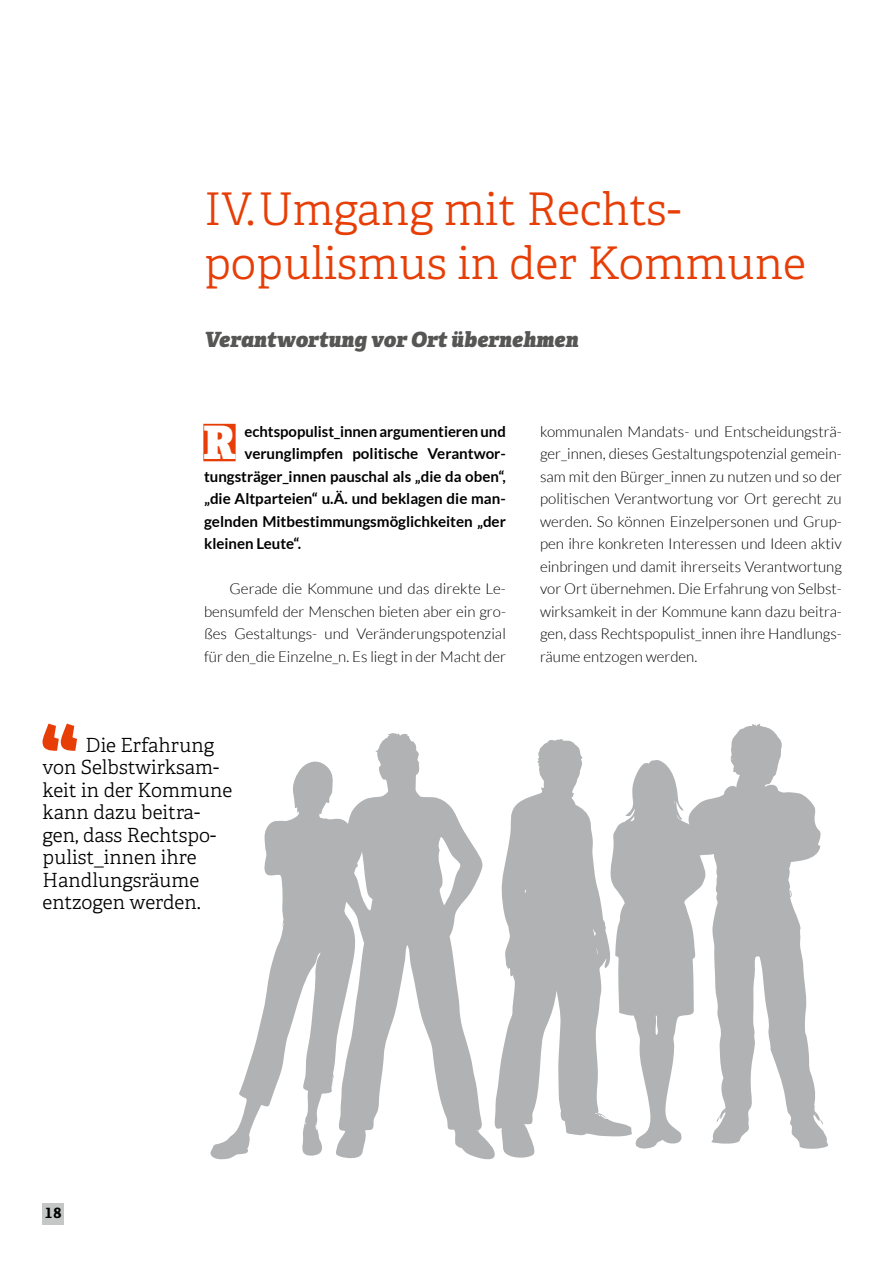
<style>
.page{position:relative;width:893px;height:1263px;background:#fff}
.page>*{position:absolute;margin:0;border:0;box-sizing:border-box;transform-origin:0 0}
.t1{font:800 46.05px "Adelle";color:#fff}
.t2{font:300 45px/54px "Adelle";color:#e73e07}
.t3{font:italic 800 21px "Adelle";color:#565655}
.t4{font:300 19.5px/22.5px "Adelle";color:#000}
.t5{font:300 15px/22.5px "Lato";color:#000;text-align:justify}
.t6{font:700 15px "Lato";color:#000}
.t7{font:700 15px "Adelle";color:#000}
</style>
<div class="page">
<div style="left:43px;top:1203px;width:21px;height:21px;background:#c5c6c6"></div>
<div style="left:203px;top:424px;width:33px;height:37px;background:#e73e07"></div>
<svg style="left:43px;top:724px;width:34px;height:27px"></svg>
<svg style="left:707px;top:723px;width:121px;height:426px;fill:#b1b2b3"></svg>
<svg style="left:495px;top:739px;width:112px;height:419px;fill:#b1b2b3"></svg>
<svg style="left:607px;top:760px;width:100px;height:389px"></svg>
<svg style="left:210px;top:761px;width:121px;height:398px"></svg>
<svg style="left:331px;top:733px;width:164px;height:427px;fill:#b1b2b3"></svg>
<h2 class="t2" style="left:204px;top:183px;width:603px">IV.Umgang mit Rechts&shy;populismus in der Kommune</h2>
<h3 class="t3" style="left:204px;top:325px;width:376px">Verantwortung vor Ort übernehmen</h3>
<h1 class="t1" style="left:203px;top:412px;width:34px">R</h1>
<p class="t6" style="left:245px;top:422px;width:263px">echtspopulist_innen argumentieren und</p>
<p class="t6" style="left:245px;top:444px;width:263px">verunglimpfen politische Verantwor-</p>
<p class="t6" style="left:204px;top:467px;width:303px">tungsträger_innen pauschal als „die da oben“,</p>
<p class="t6" style="left:204px;top:489px;width:303px">„die Altparteien“ u.Ä. und beklagen die man-</p>
<p class="t6" style="left:204px;top:512px;width:303px">gelnden Mitbestimmungsmöglichkeiten „der</p>
<p class="t6" style="left:204px;top:534px;width:99px">kleinen Leute“.</p>
<p class="t5" style="left:204px;top:577px;width:303px;text-indent:26px">Gerade die Kommune und das direkte Le&shy;bensumfeld der Menschen bieten aber ein gro&shy;ßes Gestaltungs- und Veränderungspotenzial für den_die Einzelne_n. Es liegt in der Macht der</p>
<h3 class="t4" style="left:43px;top:734px;width:191px;text-indent:43px">Die Erfahrung von Selbstwirksam&shy;keit in der Kommune kann dazu beitra&shy;gen, dass Rechtspo&shy;pulist_innen ihre<br>Handlungsräume entzogen werden.</h3>
<p class="t5" style="left:540px;top:419px;width:303px">kommunalen Mandats- und Entscheidungsträ&shy;ger_innen, dieses Gestaltungspotenzial gemein&shy;sam mit den Bürger_innen zu nutzen und so der politischen Verantwortung vor Ort gerecht zu werden. So können Einzelpersonen und Grup&shy;pen ihre konkreten Interessen und Ideen aktiv einbringen und damit ihrerseits Verantwortung vor Ort übernehmen. Die Erfahrung von Selbst&shy;wirksamkeit in der Kommune kann dazu beitra&shy;gen, dass Rechtspopulist_innen ihre Handlungs&shy;räume entzogen werden.</p>
<p class="t7" style="left:45px;top:1203px;width:19px">18</p>
</div>
